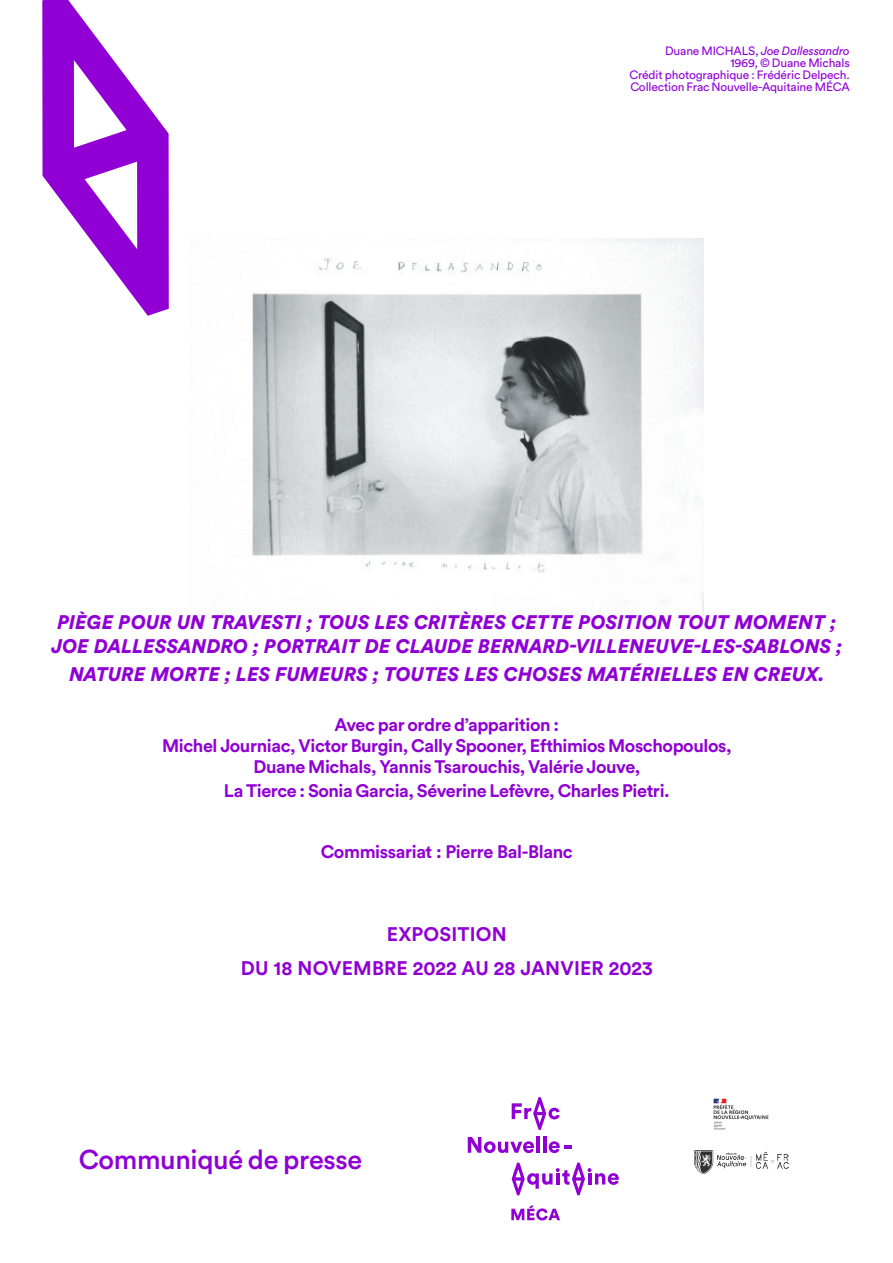
<style>
.page{position:relative;width:893px;height:1263px;background:#fff}
.page>*{position:absolute;margin:0;border:0;box-sizing:border-box;transform-origin:0 0}
.t1{font:500 27px "Circular Std";letter-spacing:-.01em;color:#9000d5}
.Gros-titre{font:italic 900 19.5px/23.4px "Circular Std";letter-spacing:.01em;color:#9000d5;text-align:center}
.Gros-titre-2{font:700 19.5px "Circular Std";letter-spacing:.01em;color:#9000d5}
.Gros-titre-3{font:700 18px "Circular Std";letter-spacing:-.02em;color:#9000d5}
.t2{font:12px/12px "Circular Std";letter-spacing:-.015em;color:#9000d5}
.t3{font:italic 12px "Circular Std";letter-spacing:-.015em;color:#9000d5}
.s1{font-style:normal}
</style>
<div class="page">
<img style="left:252px;top:238px;width:452px;height:387px">
<svg style="left:511px;top:1205px;width:49px;height:15px"></svg>
<svg style="left:512px;top:1097px;width:48px;height:33px"></svg>
<svg style="left:468px;top:1137px;width:66px;height:16px"></svg>
<hr style="left:536px;top:1136px;width:4px;height:17px;background:#9000d5">
<hr style="left:543px;top:1136px;width:3px;height:17px;background:#9000d5">
<svg style="left:549px;top:1141px;width:23px;height:12px"></svg>
<svg style="left:512px;top:1162px;width:107px;height:33px"></svg>
<svg style="left:42px;top:0;width:127px;height:316px"></svg>
<img style="left:713px;top:1098px;width:56px;height:32px">
<img style="left:695px;top:1150px;width:94px;height:23px">
<p class="t3" style="left:665px;top:44px;width:186px"><span class="s1">Duane MICHALS,</span> Joe Dallessandro</p>
<p class="t2" style="left:730px;top:57px;width:121px">1969, © Duane Michals</p>
<p class="t2" style="left:629px;top:69px;width:222px">Crédit photographique : Frédéric Delpech.<br>Collection Frac Nouvelle-Aquitaine MÉCA</p>
<p class="Gros-titre" style="left:51px;top:610px;width:792px">PIÈGE POUR UN TRAVESTI ; TOUS LES CRITÈRES CETTE POSITION TOUT MOMENT ;<br>JOE DALLESSANDRO ; PORTRAIT DE CLAUDE BERNARD-VILLENEUVE-LES-SABLONS ;</p>
<p class="Gros-titre" style="left:69px;top:662px;width:756px">NATURE MORTE ; LES FUMEURS ; TOUTES LES CHOSES MATÉRIELLES EN CREUX.</p>
<p class="Gros-titre-3" style="left:335px;top:713px;width:226px">Avec par ordre d’apparition :</p>
<p class="Gros-titre-3" style="left:162px;top:734px;width:571px">Michel Journiac, Victor Burgin, Cally Spooner, Efthimios Moschopoulos,</p>
<p class="Gros-titre-3" style="left:253px;top:755px;width:388px">Duane Michals, Yannis Tsarouchis, Valérie Jouve,</p>
<p class="Gros-titre-3" style="left:224px;top:779px;width:447px">La Tierce : Sonia Garcia, Séverine Lefèvre, Charles Pietri.</p>
<p class="Gros-titre-3" style="left:321px;top:840px;width:253px">Commissariat : Pierre Bal-Blanc</p>
<p class="Gros-titre-2" style="left:387px;top:921px;width:122px">EXPOSITION</p>
<p class="Gros-titre-2" style="left:241px;top:956px;width:413px">DU 18 NOVEMBRE 2022 AU 28 JANVIER 2023</p>
<p class="t1" style="left:79px;top:1142px;width:285px">Communiqué de presse</p>
</div>
